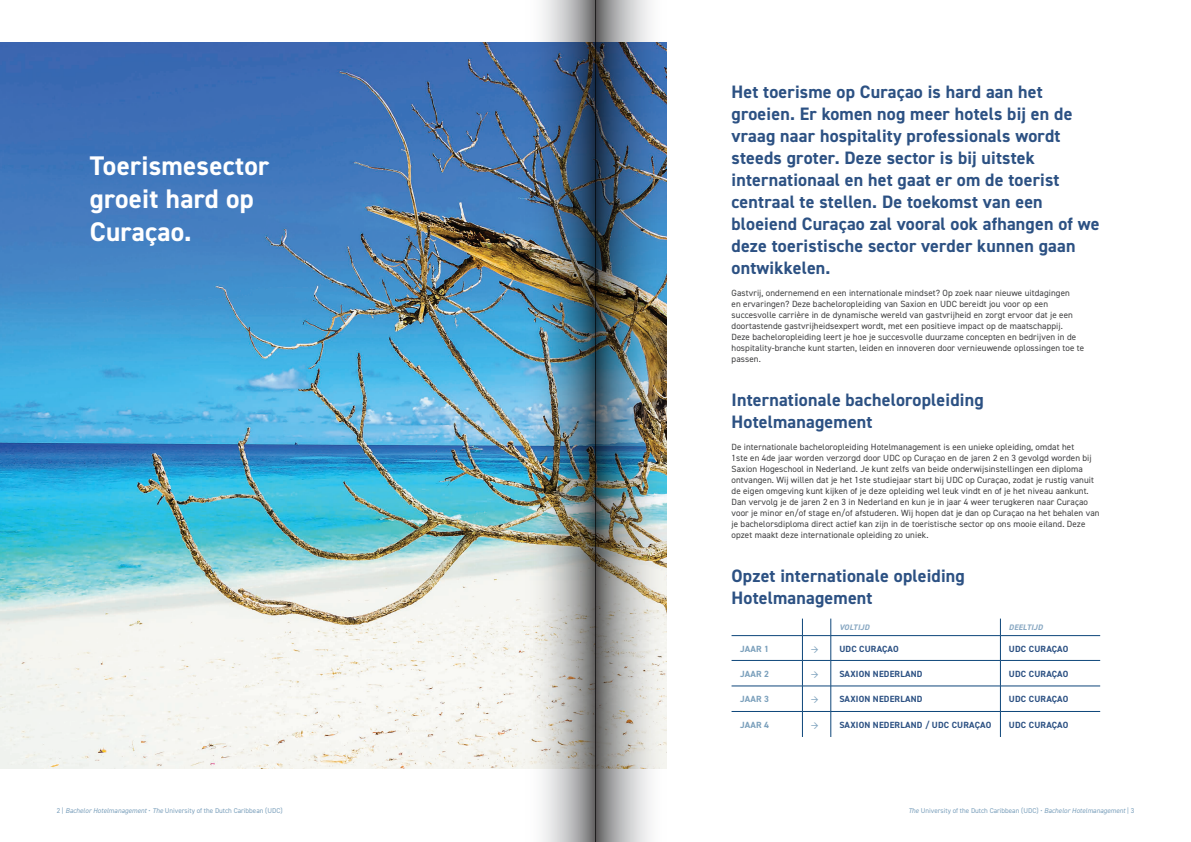
<style>
.page{position:relative;width:1191px;height:842px;background:#fff}
.page>*{position:absolute;margin:0;border:0;box-sizing:border-box;transform-origin:0 0}
.t1{font:700 27px/33px "DIN2014";letter-spacing:.01em;color:#fff}
.t2{font:700 18px/22px "DIN2014";letter-spacing:.01em;color:#2c5183}
.t3{font:9px/11px "DIN2014";letter-spacing:.01em;color:#3e3e3f}
.t4{font:700 9px "DIN2014";letter-spacing:.02em;color:#2c5183}
.t5{font:700 9px "DIN2014";letter-spacing:.02em;color:#7ba0bc}
.t6{font:9px "DIN2014";color:#7ba0bc}
.t7{font:italic 700 8px "DIN2014";letter-spacing:.02em;color:#87a7c2}
.t8{font:7px "DIN2014";color:#7ba0bc}
.s1{font-style:italic}
</style>
<div class="page">
<img style="left:0;top:43px;width:524px;height:726px">
<hr style="left:731px;top:660px;width:71px;height:1px;background:#0d467a">
<hr style="left:830px;top:660px;width:170px;height:1px;background:#0d467a">
<hr style="left:1000px;top:660px;width:100px;height:1px;background:#0d467a">
<hr style="left:731px;top:686px;width:71px;height:1px;background:#0d467a">
<hr style="left:830px;top:686px;width:170px;height:1px;background:#0d467a">
<hr style="left:1000px;top:686px;width:100px;height:1px;background:#0d467a">
<hr style="left:731px;top:711px;width:71px;height:1px;background:#0d467a">
<hr style="left:830px;top:711px;width:170px;height:1px;background:#0d467a">
<hr style="left:1000px;top:711px;width:100px;height:1px;background:#0d467a">
<svg style="left:1000px;top:619px;width:1px;height:118px"></svg>
<hr style="left:731px;top:635px;width:71px;height:1px;background:#0d467a">
<svg style="left:802px;top:619px;width:29px;height:118px"></svg>
<hr style="left:830px;top:635px;width:170px;height:1px;background:#0d467a">
<hr style="left:1000px;top:635px;width:100px;height:1px;background:#0d467a">
<img style="left:524px;top:0;width:71px;height:842px">
<img style="left:595px;top:0;width:71px;height:842px">
<p class="t1" style="left:90px;top:148px;width:181px">Toerismesector groeit hard op<br>Curaçao.</p>
<p class="t2" style="left:731px;top:80px;width:369px">Het toerisme op Curaçao is hard aan het groeien. Er komen nog meer hotels bij en de vraag naar hospitality professionals wordt steeds groter. Deze sector is bij uitstek internationaal en het gaat er om de toerist centraal te stellen. De toekomst van een bloeiend Curaçao zal vooral ook afhangen of we deze toeristische sector verder kunnen gaan ontwikkelen.</p>
<p class="t3" style="left:731px;top:287px;width:354px">Gastvrij, ondernemend en een internationale mindset? Op zoek naar nieuwe uitdagingen<br>en ervaringen? Deze bacheloropleiding van Saxion en UDC bereidt jou voor op een succesvolle carrière in de dynamische wereld van gastvrijheid en zorgt ervoor dat je een doortastende gastvrijheidsexpert wordt, met een positieve impact op de maatschappij.<br>Deze bacheloropleiding leert je hoe je succesvolle duurzame concepten en bedrijven in de hospitality-branche kunt starten, leiden en innoveren door vernieuwende oplossingen toe te passen.</p>
<p class="t2" style="left:731px;top:388px;width:254px">Internationale bacheloropleiding<br>Hotelmanagement</p>
<p class="t3" style="left:731px;top:441px;width:369px">De internationale bacheloropleiding Hotelmanagement is een unieke opleiding, omdat het<br>1ste en 4de jaar worden verzorgd door UDC op Curaçao en de jaren 2 en 3 gevolgd worden bij Saxion Hogeschool in Nederland. Je kunt zelfs van beide onderwijsinstellingen een diploma ontvangen. Wij willen dat je het 1ste studiejaar start bij UDC op Curaçao, zodat je rustig vanuit de eigen omgeving kunt kijken of je deze opleiding wel leuk vindt en of je het niveau aankunt.<br>Dan vervolg je de jaren 2 en 3 in Nederland en kun je in jaar 4 weer terugkeren naar Curaçao voor je minor en/of stage en/of afstuderen. Wij hopen dat je dan op Curaçao na het behalen van je bachelorsdiploma direct actief kan zijn in de toeristische sector op ons mooie eiland. Deze opzet maakt deze internationale opleiding zo uniek.</p>
<p class="t2" style="left:731px;top:564px;width:235px">Opzet internationale opleiding<br>Hotelmanagement</p>
<p class="t7" style="left:839px;top:622px;width:32px">VOLTIJD</p>
<p class="t7" style="left:1009px;top:622px;width:35px">DEELTIJD</p>
<p class="t5" style="left:740px;top:642px;width:30px">JAAR 1</p>
<p class="t6" style="left:811px;top:643px;width:9px">→</p>
<p class="t4" style="left:839px;top:642px;width:61px">UDC CURAÇAO</p>
<p class="t4" style="left:1009px;top:642px;width:61px">UDC CURAÇAO</p>
<p class="t5" style="left:740px;top:668px;width:30px">JAAR 2</p>
<p class="t6" style="left:811px;top:668px;width:9px">→</p>
<p class="t4" style="left:839px;top:668px;width:85px">SAXION NEDERLAND</p>
<p class="t4" style="left:1009px;top:668px;width:61px">UDC CURAÇAO</p>
<p class="t5" style="left:740px;top:693px;width:30px">JAAR 3</p>
<p class="t6" style="left:811px;top:693px;width:9px">→</p>
<p class="t4" style="left:839px;top:693px;width:85px">SAXION NEDERLAND</p>
<p class="t4" style="left:1009px;top:693px;width:61px">UDC CURAÇAO</p>
<p class="t5" style="left:740px;top:719px;width:30px">JAAR 4</p>
<p class="t6" style="left:811px;top:719px;width:9px">→</p>
<p class="t4" style="left:839px;top:719px;width:153px">SAXION NEDERLAND / UDC CURAÇAO</p>
<p class="t4" style="left:1009px;top:719px;width:61px">UDC CURAÇAO</p>
<p class="t8" style="left:57px;top:806px;width:227px">2 | <span class="s1">Bachelor Hotelmanagement</span> • <span class="s1">The</span> University of the Dutch Caribbean (UDC)</p>
<p class="t8" style="left:908px;top:806px;width:227px"><span class="s1">The</span> University of the Dutch Caribbean (UDC) • <span class="s1">Bachelor Hotelmanagement</span> | 3</p>
</div>
